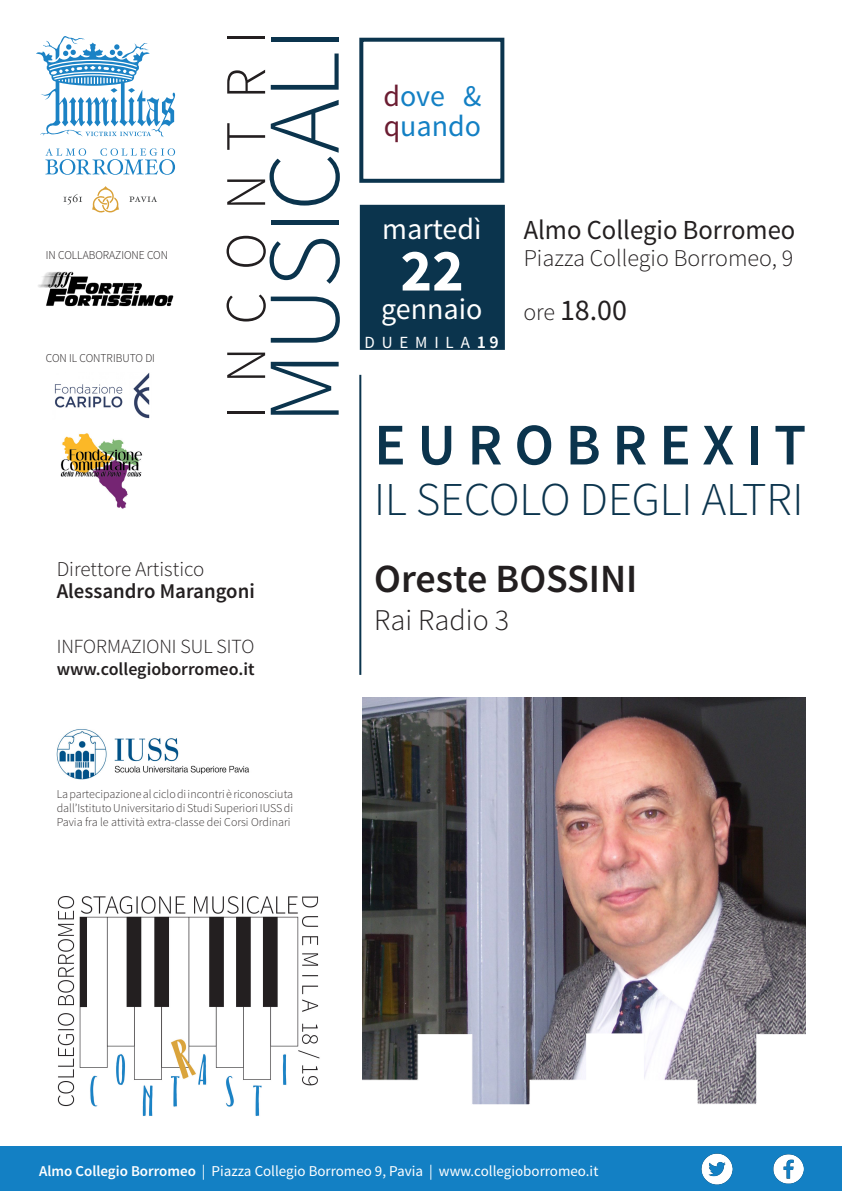
<style>
.page{position:relative;width:842px;height:1191px;background:#fff}
.page>*{position:absolute;margin:0;border:0;box-sizing:border-box;transform-origin:0 0}
.t1{font:300 103px "Source Sans Pro";color:#0b344d}
.t2{font:700 60px "Source Sans Pro";color:#fff}
.t3{font:600 59px "Source Sans Pro";color:#0b344d}
.t4{font:300 57.5px "Source Sans Pro";color:#231f20}
.t5{font:300 47px "Source Sans Pro";color:#0b344d}
.t6{font:600 40px "Source Sans Pro";color:#231f20}
.t7{font:30px "Source Sans Pro";color:#fff}
.t8{font:30px "Source Sans Pro";color:#1380c4}
.t9{font:300 30px "Source Sans Pro";color:#231f20}
.t10{font:30px "Source Sans Pro";color:#231f20}
.t11{font:27.5px "Source Sans Pro";color:#231f20}
.t12{font:300 24px "Source Sans Pro";color:#231f20}
.t13{font:600 21px "Source Sans Pro";color:#231f20}
.t14{font:300 21px "Source Sans Pro";color:#231f20}
.t15{font:300 20px "Source Sans Pro";color:#231f20}
.t16{font:600 18px "Source Sans Pro";color:#231f20}
.t17{font:17px "Source Sans Pro";color:#fff}
.t18{font:15px "Source Sans Pro";color:#fff}
.t19{font:300 12px/14px "Source Sans Pro";color:#383333;text-align:justify}
.t20{font:300 12px "Source Sans Pro";color:#231f20}
.s1{color:#6b1c31}
.s2{font-weight:600;font-size:18px}
.s3{font-weight:300;font-size:24px}
.s4{font-weight:600}
</style>
<div class="page">
<img style="left:363px;top:697px;width:443px;height:336px">
<svg style="left:362px;top:1033px;width:444px;height:72px"></svg>
<div style="left:0;top:1146px;width:842px;height:45px;background:#1380c4"></div>
<img style="left:702px;top:1153px;width:30px;height:31px">
<img style="left:773px;top:1154px;width:30px;height:29px">
<hr style="left:359px;top:375px;width:2px;height:300px;background:#0b344d">
<div style="left:360px;top:205px;width:145px;height:145px;background:#0b344d;border:4px solid #0b344d"></div>
<div style="left:359px;top:38px;width:145px;height:145px;background:#fff;border:4px solid #0b344d"></div>
<img style="left:57px;top:896px;width:263px;height:220px">
<img style="left:56px;top:729px;width:193px;height:51px">
<svg style="left:36px;top:36px;width:139px;height:101px"></svg>
<svg style="left:45px;top:148px;width:130px;height:27px"></svg>
<svg style="left:92px;top:186px;width:27px;height:26px"></svg>
<svg style="left:129px;top:196px;width:28px;height:6px"></svg>
<svg style="left:63px;top:194px;width:19px;height:11px"></svg>
<img style="left:38px;top:271px;width:136px;height:36px">
<img style="left:60px;top:433px;width:83px;height:76px">
<img style="left:54px;top:373px;width:96px;height:46px">
<p class="t20" style="left:46px;top:247px;width:124px">IN COLLABORAZIONE CON</p>
<p class="t20" style="left:46px;top:351px;width:111px">CON IL CONTRIBUTO DI</p>
<p class="t4" style="left:211px;top:419px;width:390px;rotate:-90deg">I N C O N T R I</p>
<p class="t1" style="left:242px;top:424px;width:398px;rotate:-90deg">MUSICALI</p>
<p class="t14" style="left:57px;top:556px;width:149px">Direttore Artistico</p>
<p class="t13" style="left:57px;top:578px;width:200px">Alessandro Marangoni</p>
<p class="t15" style="left:57px;top:634px;width:199px">INFORMAZIONI SUL SITO</p>
<p class="t16" style="left:57px;top:657px;width:199px">www.collegioborromeo.it</p>
<p class="t8" style="left:383px;top:77px;width:100px"><span class="s1">d</span>ove &amp;</p>
<p class="t8" style="left:384px;top:107px;width:99px"><span class="s1">q</span>uando</p>
<p class="t7" style="left:382px;top:210px;width:101px">martedì</p>
<p class="t2" style="left:400px;top:232px;width:65px">22</p>
<p class="t7" style="left:381px;top:291px;width:103px">gennaio</p>
<p class="t17" style="left:364px;top:331px;width:136px">D U E M I L A <span class="s2">1 9</span></p>
<p class="t11" style="left:524px;top:213px;width:273px">Almo Collegio Borromeo</p>
<p class="t12" style="left:524px;top:243px;width:271px">Piazza Collegio Borromeo, 9</p>
<p class="t10" style="left:523px;top:291px;width:105px"><span class="s3">ore</span> 18.00</p>
<p class="t3" style="left:374px;top:407px;width:433px">E U R O B R E X I T</p>
<p class="t5" style="left:374px;top:471px;width:431px">IL SECOLO DEGLI ALTRI</p>
<p class="t6" style="left:374px;top:553px;width:265px">Oreste BOSSINI</p>
<p class="t9" style="left:374px;top:601px;width:136px">Rai Radio 3</p>
<p class="t19" style="left:57px;top:787px;width:238px">La partecipazione al ciclo di incontri è riconosciuta dall’Istituto Universitario di Studi Superiori IUSS di Pavia fra le attività extra-classe dei Corsi Ordinari</p>
<p class="t18" style="left:39px;top:1161px;width:561px"><span class="s4">Almo Collegio Borromeo</span> | Piazza Collegio Borromeo 9, Pavia | www.collegioborromeo.it</p>
</div>
